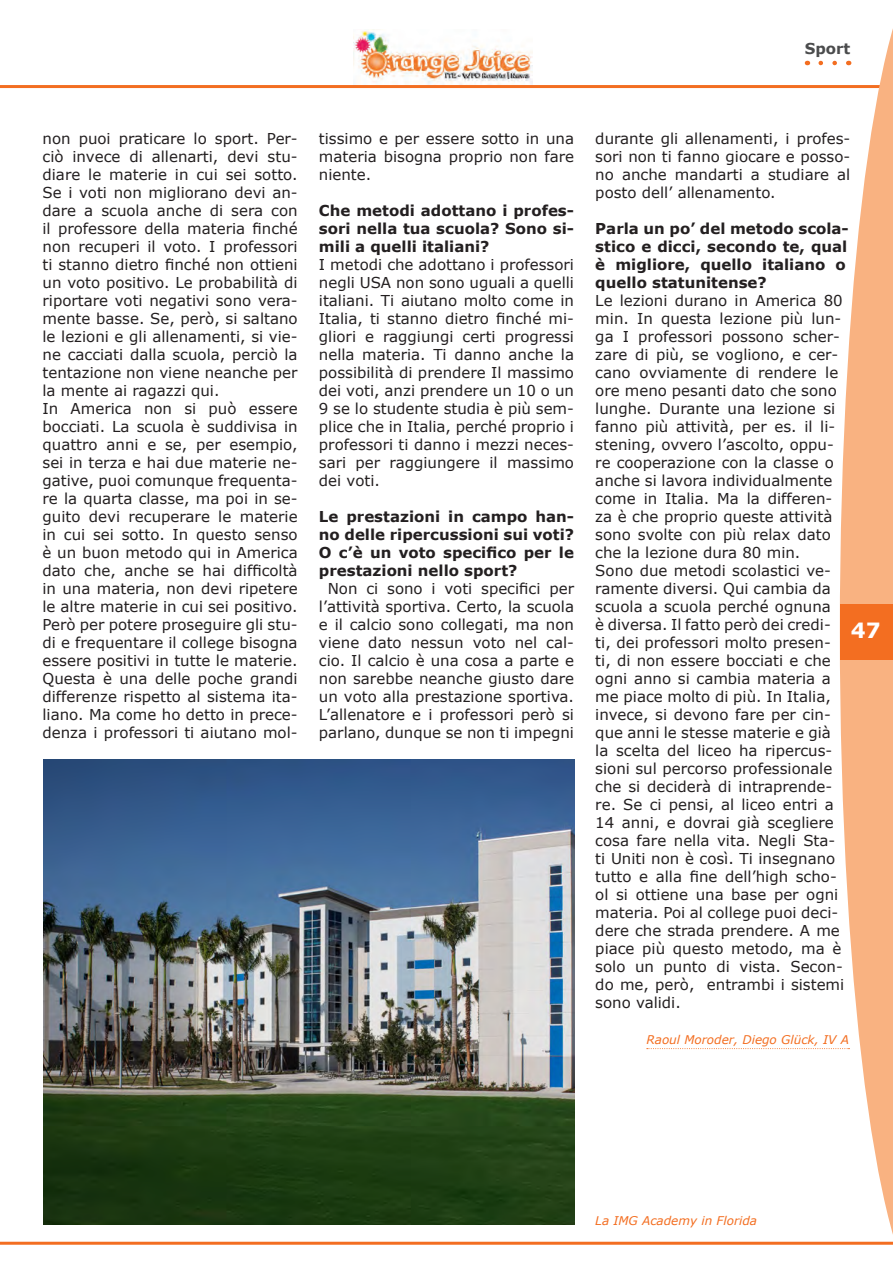
<style>
.page{position:relative;width:893px;height:1263px;background:#fff}
.page>*{position:absolute;margin:0;border:0;box-sizing:border-box;transform-origin:0 0}
.t1{font:700 21px "Verdana";color:#fff}
.Testo_articoli_ITALI{font:15px/18px "Verdana";color:#231f20;text-align:justify}
.Testo_articoli_ITALI-2{font:700 15px/18px "Verdana";color:#231f20;text-align:justify}
.Occhiello{font:700 15px "Verdana";color:#4b4c4d}
.Autor{font:italic 12px "Verdana";color:#f36e21}
.Didascalia{font:italic 12px "Verdana";color:#f36e21}
</style>
<div class="page">
<img style="left:354px;top:30px;width:178px;height:55px">
<hr style="left:0;top:85px;width:893px;height:3px;background:#f36e21">
<hr style="left:0;top:1242px;width:893px;height:3px;background:#f36e21">
<svg style="left:840px;top:28px;width:53px;height:1217px;fill:#f9b281"></svg>
<div style="left:840px;top:604px;width:53px;height:55px;background:#f36e21"></div>
<svg style="left:821px;top:61px;width:20px;height:4px"></svg>
<img style="left:44px;top:759px;width:530px;height:466px">
<svg style="left:647px;top:1048px;width:202px;height:1px"></svg>
<p class="Occhiello" style="left:805px;top:38px;width:47px">Sport</p>
<p class="Testo_articoli_ITALI" style="left:43px;top:129px;width:257px">non puoi praticare lo sport. Per&shy;ciò invece di allenarti, devi stu&shy;diare le materie in cui sei sotto.<br>Se i voti non migliorano devi an&shy;dare a scuola anche di sera con il professore della materia finché non recuperi il voto. I professori ti stanno dietro finché non ottieni un voto positivo. Le probabilità di riportare voti negativi sono vera&shy;mente basse. Se, però, si saltano le lezioni e gli allenamenti, si vie&shy;ne cacciati dalla scuola, perciò la tentazione non viene neanche per la mente ai ragazzi qui.</p>
<p class="Testo_articoli_ITALI" style="left:43px;top:399px;width:257px">In America non si può essere bocciati. La scuola è suddivisa in quattro anni e se, per esempio, sei in terza e hai due materie ne&shy;gative, puoi comunque frequenta&shy;re la quarta classe, ma poi in se&shy;guito devi recuperare le materie in cui sei sotto. In questo senso è un buon metodo qui in America dato che, anche se hai difficoltà in una materia, non devi ripetere le altre materie in cui sei positivo.<br>Però per potere proseguire gli stu&shy;di e frequentare il college bisogna essere positivi in tutte le materie.<br>Questa è una delle poche grandi differenze rispetto al sistema ita&shy;liano. Ma come ho detto in prece&shy;denza i professori ti aiutano mol-</p>
<p class="Testo_articoli_ITALI" style="left:319px;top:129px;width:257px">tissimo e per essere sotto in una materia bisogna proprio non fare niente.</p>
<p class="Testo_articoli_ITALI-2" style="left:319px;top:201px;width:257px">Che metodi adottano i profes&shy;sori nella tua scuola? Sono si&shy;mili a quelli italiani?</p>
<p class="Testo_articoli_ITALI" style="left:319px;top:255px;width:257px">I metodi che adottano i professori negli USA non sono uguali a quelli italiani. Ti aiutano molto come in Italia, ti stanno dietro finché mi&shy;gliori e raggiungi certi progressi nella materia. Ti danno anche la possibilità di prendere Il massimo dei voti, anzi prendere un 10 o un 9 se lo studente studia è più sem&shy;plice che in Italia, perché proprio i professori ti danno i mezzi neces&shy;sari per raggiungere il massimo dei voti.</p>
<p class="Testo_articoli_ITALI-2" style="left:319px;top:507px;width:257px">Le prestazioni in campo han&shy;no delle ripercussioni sui voti?<br>O c’è un voto specifico per le prestazioni nello sport?</p>
<p class="Testo_articoli_ITALI" style="left:319px;top:579px;width:257px;text-align:center">Non ci sono i voti specifici per l’attività sportiva. Certo, la scuola e il calcio sono collegati, ma non viene dato nessun voto nel cal&shy;cio. Il calcio è una cosa a parte e non sarebbe neanche giusto dare un voto alla prestazione sportiva.<br>L’allenatore e i professori però si parlano, dunque se non ti impegni</p>
<p class="Testo_articoli_ITALI" style="left:595px;top:129px;width:256px">durante gli allenamenti, i profes&shy;sori non ti fanno giocare e posso&shy;no anche mandarti a studiare al posto dell’ allenamento.</p>
<p class="Testo_articoli_ITALI-2" style="left:595px;top:219px;width:255px;text-align:left">Parla un po’ del metodo scola&shy;stico e dicci, secondo te, qual è migliore, quello italiano o quello statunitense?</p>
<p class="Testo_articoli_ITALI" style="left:595px;top:291px;width:249px;text-align:left">Le lezioni durano in America 80 min. In questa lezione più lun&shy;ga I professori possono scher&shy;zare di più, se vogliono, e cer&shy;cano ovviamente di rendere le ore meno pesanti dato che sono lunghe. Durante una lezione si fanno più attività, per es. il li&shy;stening, ovvero l’ascolto, oppu&shy;re cooperazione con la classe o anche si lavora individualmente come in Italia. Ma la differen&shy;za è che proprio queste attività sono svolte con più relax dato che la lezione dura 80 min.</p>
<p class="Testo_articoli_ITALI" style="left:595px;top:561px;width:250px;text-align:left">Sono due metodi scolastici ve&shy;ramente diversi. Qui cambia da scuola a scuola perché ognuna<br>è diversa. Il fatto però dei credi&shy;ti, dei professori molto presen&shy;ti, di non essere bocciati e che ogni anno si cambia materia a me piace molto di più. In Italia, invece, si devono fare per cin&shy;que anni le stesse materie e già la scelta del liceo ha ripercus&shy;sioni sul percorso professionale che si deciderà di intraprende&shy;re. Se ci pensi, al liceo entri a<br>14 anni, e dovrai già scegliere cosa fare nella vita. Negli Sta&shy;ti Uniti non è così. Ti insegnano tutto e alla fine dell’high scho&shy;ol si ottiene una base per ogni materia. Poi al college puoi deci&shy;dere che strada prendere. A me piace più questo metodo, ma è solo un punto di vista. Secon&shy;do me, però, entrambi i sistemi sono validi.</p>
<p class="Autor" style="left:646px;top:1031px;width:204px">Raoul Moroder, Diego Glück, IV A</p>
<h1 class="t1" style="left:851px;top:616px;width:31px">47</h1>
<p class="Didascalia" style="left:595px;top:1212px;width:163px">La IMG Academy in Florida</p>
</div>
